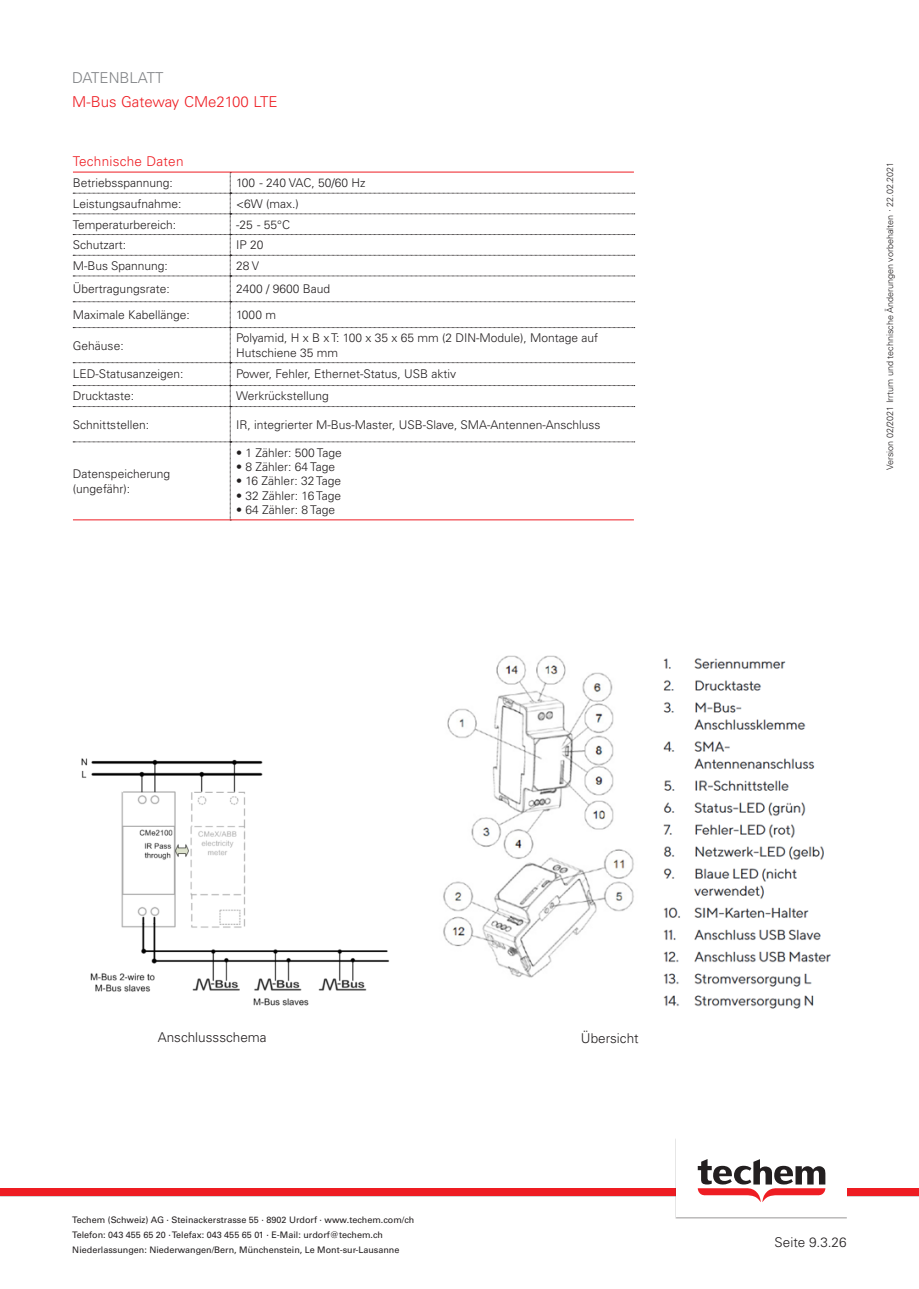
<style>
.page{position:relative;width:919px;height:1289px;background:#fff}
.page>*{position:absolute;margin:0;border:0;box-sizing:border-box;transform-origin:0 0}
.t1{font:300 15px "Univers LT Pro 45";color:#ee1d23}
.t2{font:300 15px "Univers LT Pro 45";color:#808285}
.t3{font:300 13.5px "Univers LT Pro 45";color:#231f20}
.t4{font:300 13.5px "Univers LT Pro 45";letter-spacing:.02em;color:#ee1d23}
.t5{font:300 12px/14.4px "Univers LT Pro 45";color:#231f20}
.t6{font:9px "Univers LT Pro 55 Roman";color:#231f20}
.t7{font:300 9px "Univers LT Pro 45";color:#231f20}
.s1{font-family:"Arial";font-weight:400}
</style>
<div class="page">
<div style="left:0;top:1188px;width:918px;height:9px;background:#ee1d23"></div>
<div style="left:675px;top:1137px;width:172px;height:81px;background:#fff"></div>
<svg style="left:697px;top:1159px;width:128px;height:43px"></svg>
<svg style="left:73px;top:173px;width:561px;height:348px"></svg>
<hr style="left:73px;top:172px;width:561px;height:1px;background:#ee1d23">
<hr style="left:73px;top:519px;width:561px;height:1px;background:#ee1d23">
<img style="left:443px;top:655px;width:388px;height:354px">
<img style="left:81px;top:758px;width:309px;height:248px">
<p class="t2" style="left:72px;top:69px;width:93px">DATENBLATT</p>
<p class="t1" style="left:72px;top:93px;width:207px">M-Bus Gateway CMe2100 LTE</p>
<p class="t4" style="left:73px;top:153px;width:112px">Technische Daten</p>
<p class="t5" style="left:73px;top:176px;width:101px">Betriebsspannung:</p>
<p class="t5" style="left:236px;top:176px;width:131px">100 - 240 VAC, 50/60 Hz</p>
<p class="t5" style="left:73px;top:196px;width:110px">Leistungsaufnahme:</p>
<p class="t5" style="left:236px;top:196px;width:64px">&lt;6W (max.)</p>
<p class="t5" style="left:73px;top:217px;width:105px">Temperaturbereich:</p>
<p class="t5" style="left:236px;top:217px;width:55px">-25 - 55°C</p>
<p class="t5" style="left:73px;top:238px;width:55px">Schutzart:</p>
<p class="t5" style="left:236px;top:238px;width:29px">IP 20</p>
<p class="t5" style="left:73px;top:258px;width:96px">M-Bus Spannung:</p>
<p class="t5" style="left:236px;top:258px;width:25px">28 V</p>
<p class="t5" style="left:73px;top:282px;width:98px">Übertragungsrate:</p>
<p class="t5" style="left:236px;top:282px;width:95px">2400 / 9600 Baud</p>
<p class="t5" style="left:73px;top:307px;width:118px">Maximale Kabellänge:</p>
<p class="t5" style="left:236px;top:307px;width:41px">1000 m</p>
<p class="t5" style="left:73px;top:338px;width:52px">Gehäuse:</p>
<p class="t5" style="left:236px;top:331px;width:363px">Polyamid, H x B x T: 100 x 35 x 65 mm (2 DIN-Module), Montage auf<br>Hutschiene 35 mm</p>
<p class="t5" style="left:73px;top:367px;width:112px">LED-Statusanzeigen:</p>
<p class="t5" style="left:236px;top:367px;width:221px">Power, Fehler, Ethernet-Status, USB aktiv</p>
<p class="t5" style="left:73px;top:389px;width:63px">Drucktaste:</p>
<p class="t5" style="left:236px;top:389px;width:94px">Werkrückstellung</p>
<p class="t5" style="left:73px;top:417px;width:78px">Schnittstellen:</p>
<p class="t5" style="left:236px;top:417px;width:366px">IR, integrierter M-Bus-Master, USB-Slave, SMA-Antennen-Anschluss</p>
<p class="t5" style="left:73px;top:466px;width:99px;line-height:15px">Datenspeicherung (ungefähr):</p>
<p class="t5" style="left:236px;top:445px;width:107px">• 1 Zähler: 500 Tage</p>
<p class="t5" style="left:236px;top:459px;width:100px">• 8 Zähler: 64 Tage</p>
<p class="t5" style="left:236px;top:474px;width:106px">• 16 Zähler: 32 Tage</p>
<p class="t5" style="left:236px;top:488px;width:106px">• 32 Zähler: 16 Tage</p>
<p class="t5" style="left:236px;top:502px;width:100px">• 64 Zähler: 8 Tage</p>
<p class="t7" style="left:884px;top:470px;width:310px;rotate:-90deg">Version 02/2021 Irrtum und technische Änderungen vorbehalten <span class="s1">·</span> 22.02.2021</p>
<p class="t3" style="left:158px;top:1028px;width:110px">Anschlussschema</p>
<p class="t3" style="left:581px;top:1029px;width:59px">Übersicht</p>
<p class="t6" style="left:72px;top:1214px;width:343px">Techem (Schweiz) AG · Steinackerstrasse 55 · 8902 Urdorf · www.techem.com/ch</p>
<p class="t6" style="left:72px;top:1229px;width:312px">Telefon: 043 455 65 20 · Telefax: 043 455 65 01 · E-Mail: urdorf@techem.ch</p>
<p class="t6" style="left:72px;top:1244px;width:328px">Niederlassungen: Niederwangen/Bern, Münchenstein, Le Mont-sur-Lausanne</p>
<p class="t3" style="left:774px;top:1233px;width:74px">Seite 9.3.26</p>
</div>
